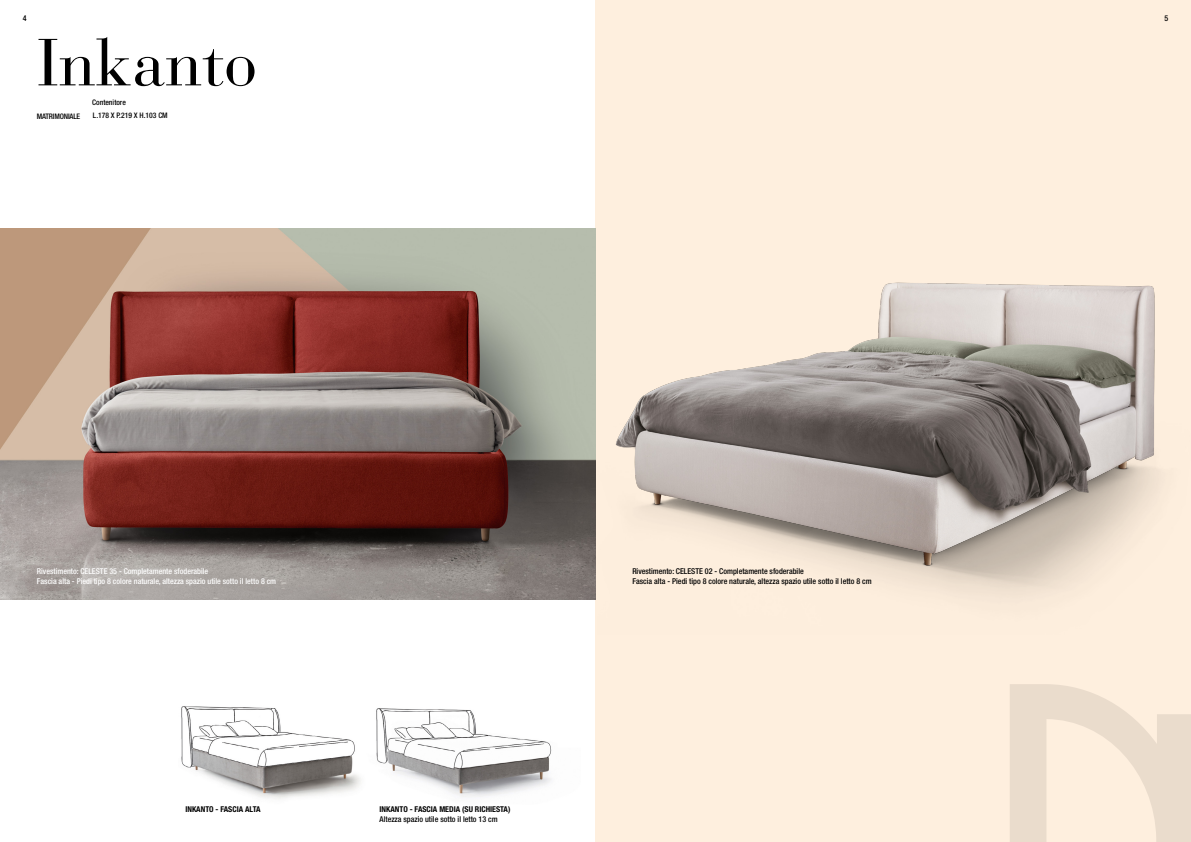
<style>
.page{position:relative;width:1191px;height:842px;background:#fff}
.page>*{position:absolute;margin:0;border:0;box-sizing:border-box;transform-origin:0 0}
.t1{font:66px "Bauer Bodoni Std";color:#000}
.t2{font:500 condensed 8px/9.6px "Helvetica Neue LT Std";color:#000}
.t3{font:500 condensed 8px/9.6px "Helvetica Neue LT Std";color:#fff}
.t4{font:700 condensed 8px "Helvetica Neue LT Std";color:#000}
.t5{font:500 condensed 7.6px/12.5px "Helvetica Neue LT Std";color:#000}
.t6{font:500 condensed 7.6px "Helvetica Neue LT Std";letter-spacing:-.02em;color:#000}
</style>
<div class="page">
<div style="left:595px;top:0;width:596px;height:842px;background:#feefde"></div>
<svg style="left:1010px;top:684px;width:181px;height:158px"></svg>
<img style="left:0;top:228px;width:595px;height:371px">
<img style="left:615px;top:282px;width:545px;height:314px">
<img style="left:181px;top:706px;width:180px;height:93px">
<img style="left:376px;top:708px;width:176px;height:89px">
<p class="t2" style="left:23px;top:13px;width:5px">4</p>
<p class="t2" style="left:1164px;top:13px;width:5px">5</p>
<h1 class="t1" style="left:37px;top:23px;width:222px">Inkanto</h1>
<p class="t6" style="left:37px;top:111px;width:45px">MATRIMONIALE</p>
<p class="t5" style="left:92px;top:96px;width:77px">Contenitore<br>L.178 X P.219 X H.103 CM</p>
<p class="t3" style="left:37px;top:566px;width:241px">Rivestimento: CELESTE 35 - Completamente sfoderabile<br>Fascia alta - Piedi tipo 8 colore naturale, altezza spazio utile sotto il letto 8 cm</p>
<p class="t4" style="left:185px;top:804px;width:77px">INKANTO - FASCIA ALTA</p>
<p class="t4" style="left:379px;top:804px;width:132px">INKANTO - FASCIA MEDIA (SU RICHIESTA)</p>
<p class="t2" style="left:379px;top:814px;width:120px">Altezza spazio utile sotto il letto 13 cm</p>
<p class="t2" style="left:632px;top:566px;width:241px">Rivestimento: CELESTE 02 - Completamente sfoderabile<br>Fascia alta - Piedi tipo 8 colore naturale, altezza spazio utile sotto il letto 8 cm</p>
</div>
